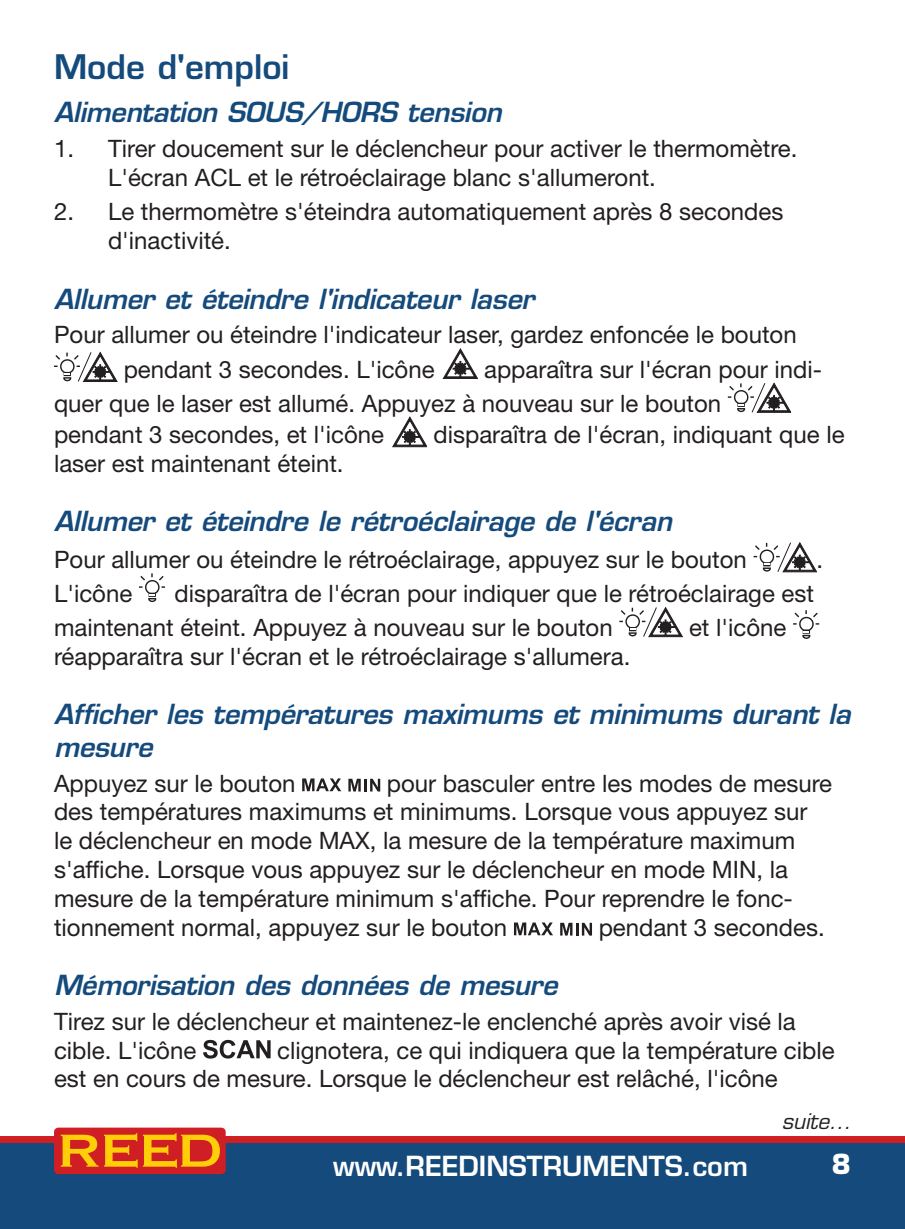
<style>
.page{position:relative;width:905px;height:1229px;background:#fff}
.page>*{position:absolute;margin:0;border:0;box-sizing:border-box;transform-origin:0 0}
.t1{font:600 33px "Eurostile LT Std";color:#144a7c}
.t2{font:italic 600 27px/32.4px "Eurostile LT Std";letter-spacing:-.01em;color:#144a7c}
.t3{font:600 27px "Eurostile LT Std";color:#fff}
.t4{font:700 27px "Eurostile LT Std";color:#fff}
.t5{font:24px/28.8px "Helvetica Neue LT Std";color:#231f20}
.t6{font:italic 21px "Eurostile LT Std";color:#231f20}
</style>
<div class="page">
<div style="left:0;top:1137px;width:904px;height:91px;background:#144a7c"></div>
<div style="left:0;top:1136px;width:904px;height:6px;background:#d01e25"></div>
<div style="left:54px;top:1127px;width:172px;height:47px;background:#d01e25;border-radius:4px"></div>
<svg style="left:61px;top:1133px;width:159px;height:34px"></svg>
<svg style="left:54px;top:351px;width:63px;height:31px"></svg>
<svg style="left:442px;top:348px;width:35px;height:31px"></svg>
<hr style="left:441px;top:351px;width:4px;height:14px;background:#fff">
<svg style="left:727px;top:382px;width:63px;height:31px"></svg>
<svg style="left:392px;top:416px;width:35px;height:32px"></svg>
<hr style="left:391px;top:419px;width:4px;height:15px;background:#fff">
<svg style="left:753px;top:542px;width:63px;height:31px"></svg>
<svg style="left:139px;top:573px;width:27px;height:29px"></svg>
<div style="left:163px;top:593px;width:5px;height:8px;background:#fff"></div>
<svg style="left:619px;top:607px;width:63px;height:31px"></svg>
<svg style="left:793px;top:610px;width:27px;height:29px"></svg>
<div style="left:817px;top:630px;width:5px;height:8px;background:#fff"></div>
<svg style="left:348px;top:778px;width:32px;height:13px"></svg>
<svg style="left:302px;top:778px;width:39px;height:13px"></svg>
<svg style="left:560px;top:922px;width:32px;height:13px"></svg>
<svg style="left:514px;top:922px;width:39px;height:13px"></svg>
<svg style="left:203px;top:1039px;width:67px;height:19px"></svg>
<h1 class="t1" style="left:54px;top:46px;width:237px">Mode d'emploi</h1>
<p class="t2" style="left:54px;top:96px;width:449px">Alimentation SOUS/HORS tension</p>
<p class="t5" style="left:108px;top:133px;width:691px;text-indent:-54px">1. Tirer doucement sur le déclencheur pour activer le thermomètre.<br>L'écran ACL et le rétroéclairage blanc s'allumeront.</p>
<p class="t5" style="left:108px;top:197px;width:676px;text-indent:-54px">2. Le thermomètre s'éteindra automatiquement après 8 secondes d'inactivité.</p>
<p class="t2" style="left:54px;top:283px;width:481px">Allumer et éteindre l'indicateur laser</p>
<p class="t5" style="left:124px;top:317px;width:674px;line-height:34.5px;text-indent:-70px">Pour allumer ou éteindre l'indicateur laser, gardez enfoncée le bouton pendant 3 secondes. L'icône</p>
<p class="t5" style="left:54px;top:352px;width:769px;line-height:33.9px;text-indent:430px">apparaîtra sur l'écran pour indi&shy;quer que le laser est allumé. Appuyez à nouveau sur le bouton</p>
<p class="t5" style="left:54px;top:420px;width:331px">pendant 3 secondes, et l'icône</p>
<p class="t5" style="left:433px;top:420px;width:412px">disparaîtra de l'écran, indiquant que le</p>
<p class="t5" style="left:54px;top:449px;width:291px">laser est maintenant éteint.</p>
<p class="t2" style="left:54px;top:505px;width:619px">Allumer et éteindre le rétroéclairage de l'écran</p>
<p class="t5" style="left:54px;top:545px;width:694px">Pour allumer ou éteindre le rétroéclairage, appuyez sur le bouton</p>
<p class="t5" style="left:816px;top:545px;width:8px">.</p>
<p class="t5" style="left:54px;top:579px;width:80px">L'icône</p>
<p class="t5" style="left:54px;top:576px;width:761px;line-height:33.9px;text-indent:120px">disparaîtra de l'écran pour indiquer que le rétroéclairage est maintenant éteint. Appuyez à nouveau sur le bouton</p>
<p class="t5" style="left:689px;top:613px;width:99px">et l'icône</p>
<p class="t5" style="left:54px;top:641px;width:578px">réapparaîtra sur l'écran et le rétroéclairage s'allumera.</p>
<p class="t2" style="left:54px;top:698px;width:798px">Afficher les températures maximums et minimums durant la mesure</p>
<p class="t5" style="left:54px;top:768px;width:243px">Appuyez sur le bouton</p>
<p class="t5" style="left:54px;top:768px;width:779px;text-indent:333px">pour basculer entre les modes de mesure des températures maximums et minimums. Lorsque vous appuyez sur<br>le déclencheur en mode MAX, la mesure de la température maximum s'affiche. Lorsque vous appuyez sur le déclencheur en mode MIN, la mesure de la température minimum s'affiche. Pour reprendre le fonc&shy;tionnement normal, appuyez sur le bouton</p>
<p class="t5" style="left:598px;top:912px;width:227px">pendant 3 secondes.</p>
<p class="t2" style="left:54px;top:969px;width:505px">Mémorisation des données de mesure</p>
<p class="t5" style="left:54px;top:1006px;width:743px">Tirez sur le déclencheur et maintenez-le enclenché après avoir visé la cible. L'icône</p>
<p class="t5" style="left:54px;top:1035px;width:782px;text-indent:223px">clignotera, ce qui indiquera que la température cible est en cours de mesure. Lorsque le déclencheur est relâché, l'icône</p>
<p class="t6" style="left:781px;top:1108px;width:71px">suite...</p>
<p class="t3" style="left:333px;top:1148px;width:416px">www.REEDINSTRUMENTS.com</p>
<p class="t4" style="left:831px;top:1147px;width:21px">8</p>
</div>
